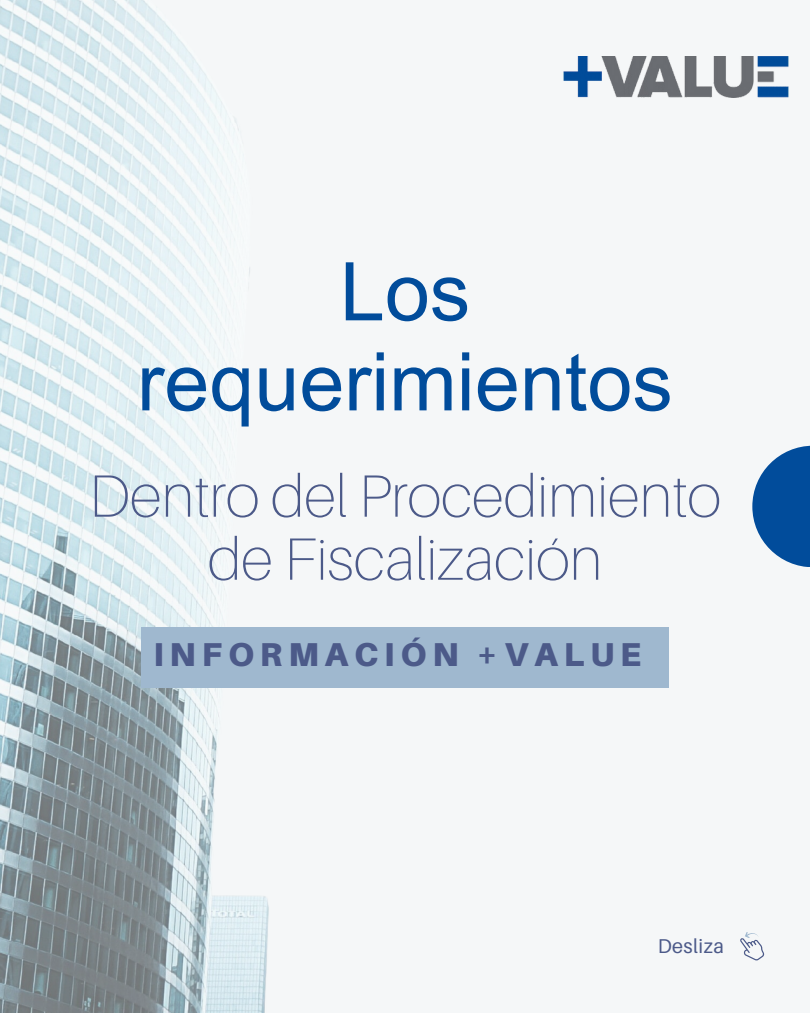
<style>
.page{position:relative;width:810px;height:1013px;background:#fff}
.page>*{position:absolute;margin:0;border:0;box-sizing:border-box;transform-origin:0 0}
.t1{font:81px/90px "Arial Unicode MS";color:#014c9b;text-align:center}
.t2{font:100 59.7px/63px "Aileron";color:#4c5a89;text-align:center}
.t3{font:900 33.1px "Aileron";letter-spacing:.18em;color:#4c5a89}
.t4{font:20px "Aileron";letter-spacing:.02em;color:#4c5a89}
</style>
<div class="page">
<div style="left:0;top:0;width:810px;height:1012px;background:#f5f7f8"></div>
<img style="left:0;top:0;width:269px;height:1012px">
<div style="left:141px;top:627px;width:528px;height:61px;background:#9fb8cf"></div>
<svg style="left:740px;top:932px;width:24px;height:28px"></svg>
<svg style="left:752px;top:446px;width:58px;height:121px;fill:#014c9b"></svg>
<img style="left:563px;top:56px;width:226px;height:42px">
<p class="t1" style="left:137px;top:243px;width:537px">Los requerimientos</p>
<p class="t2" style="left:89px;top:463px;width:633px">Dentro del Procedimiento de Fiscalización</p>
<p class="t3" style="left:153px;top:633px;width:489px">INFORMACIÓN +VALUE</p>
<p class="t4" style="left:658px;top:933px;width:68px">Desliza</p>
</div>
